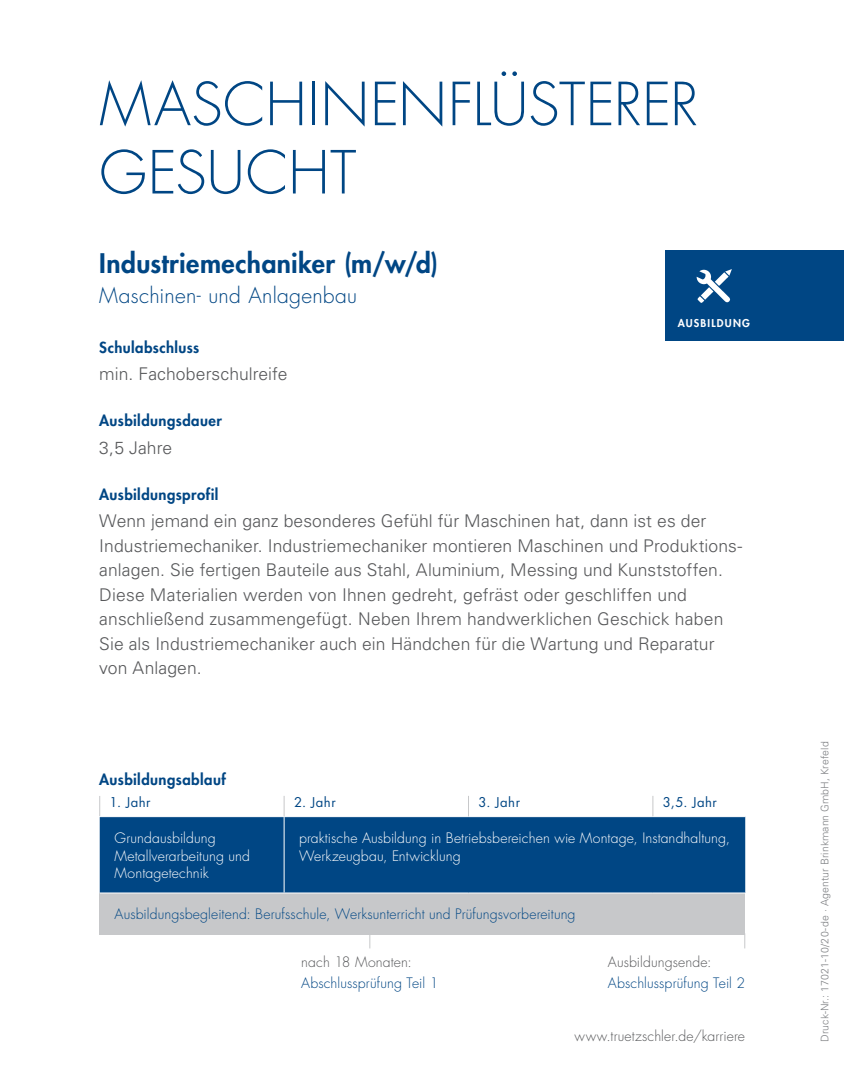
<style>
.page{position:relative;width:844px;height:1092px;background:#fff}
.page>*{position:absolute;margin:0;border:0;box-sizing:border-box;transform-origin:0 0}
.t1{font:300 57.75px/68.2px "Futura Std";color:#004684}
.t2{font:800 26.25px "Futura Std";letter-spacing:.015em;color:#004684}
.t3{font:300 21px "Futura Std";letter-spacing:.015em;color:#004684}
.t4{font:300 17.5px/24.5px "Univers CE";letter-spacing:.005em;color:#57585a}
.t5{font:800 14.88px "Futura Std";letter-spacing:.03em;color:#004684}
.t6{font:300 14px/17.5px "Futura Std";letter-spacing:.005em;color:#fff}
.t7{font:300 14px "Futura Std";letter-spacing:.005em;color:#004684}
.t8{font:300 14px "Futura Std";letter-spacing:.01em;color:#57585a}
.t9{font:13.12px "Futura Std";letter-spacing:.04em;color:#004684}
.t10{font:300 10.5px "Univers";letter-spacing:.005em;color:#808285}
.t11{font:800 10.5px "Futura Std";letter-spacing:.115em;color:#fff}
</style>
<div class="page">
<div style="left:665px;top:250px;width:178px;height:91px;background:#004684"></div>
<img style="left:696px;top:269px;width:36px;height:34px">
<div style="left:100px;top:817px;width:645px;height:75px;background:#004684"></div>
<div style="left:100px;top:892px;width:645px;height:42px;background:#c7c8ca"></div>
<hr style="left:283px;top:817px;width:1px;height:75px;background:#fff">
<hr style="left:100px;top:892px;width:184px;height:1px;background:#fff">
<hr style="left:284px;top:892px;width:184px;height:1px;background:#fff">
<hr style="left:468px;top:892px;width:184px;height:1px;background:#fff">
<hr style="left:652px;top:892px;width:93px;height:1px;background:#fff">
<svg style="left:99px;top:796px;width:555px;height:20px"></svg>
<svg style="left:369px;top:934px;width:1px;height:14px"></svg>
<svg style="left:744px;top:934px;width:1px;height:14px"></svg>
<h1 class="t1" style="left:99px;top:72px;width:600px">MASCHINENFLÜSTERER<br>GESUCHT</h1>
<h2 class="t2" style="left:99px;top:247px;width:340px">Industriemechaniker (m/w/d)</h2>
<p class="t3" style="left:99px;top:282px;width:259px">Maschinen- und Anlagenbau</p>
<p class="t5" style="left:99px;top:338px;width:101px">Schulabschluss</p>
<p class="t4" style="left:99px;top:362px;width:190px">min. Fachoberschulreife</p>
<p class="t5" style="left:99px;top:411px;width:124px">Ausbildungsdauer</p>
<p class="t4" style="left:99px;top:435px;width:74px">3,5 Jahre</p>
<p class="t5" style="left:99px;top:485px;width:121px">Ausbildungsprofil</p>
<p class="t4" style="left:99px;top:509px;width:644px">Wenn jemand ein ganz besonderes Gefühl für Maschinen hat, dann ist es der Industriemechaniker. Industriemechaniker montieren Maschinen und Produktions&shy;anlagen. Sie fertigen Bauteile aus Stahl, Aluminium, Messing und Kunststoffen.<br>Diese Materialien werden von Ihnen gedreht, gefräst oder geschliffen und anschließend zusammengefügt. Neben Ihrem handwerklichen Geschick haben Sie als Industriemechaniker auch ein Händchen für die Wartung und Reparatur von Anlagen.</p>
<p class="t11" style="left:677px;top:316px;width:74px">AUSBILDUNG</p>
<p class="t5" style="left:99px;top:770px;width:128px">Ausbildungsablauf</p>
<p class="t9" style="left:110px;top:793px;width:43px">1. Jahr</p>
<p class="t9" style="left:294px;top:793px;width:43px">2. Jahr</p>
<p class="t9" style="left:478px;top:793px;width:43px">3. Jahr</p>
<p class="t9" style="left:662px;top:793px;width:56px">3,5. Jahr</p>
<p class="t6" style="left:115px;top:829px;width:137px">Grundausbildung<br>Metallverarbeitung und<br>Montagetechnik</p>
<p class="t6" style="left:299px;top:829px;width:432px">praktische Ausbildung in Betriebsbereichen wie Montage, Instandhaltung,<br>Werkzeugbau, Entwicklung</p>
<p class="t7" style="left:115px;top:905px;width:462px">Ausbildungsbegleitend: Berufsschule, Werksunterricht und Prüfungsvorbereitung</p>
<p class="t8" style="left:301px;top:953px;width:112px">nach 18 Monaten:</p>
<p class="t8" style="left:607px;top:953px;width:105px">Ausbildungsende:</p>
<p class="t7" style="left:607px;top:974px;width:139px">Abschlussprüfung Teil 2</p>
<p class="t8" style="left:574px;top:1027px;width:172px">www.truetzschler.de/karriere</p>
<p class="t7" style="left:301px;top:974px;width:139px">Abschlussprüfung Teil 1</p>
<p class="t10" style="left:818px;top:1041px;width:302px;rotate:-90deg">Druck-Nr.: 17021-10/20-de · Agentur Brinkmann GmbH, Krefeld</p>
</div>
